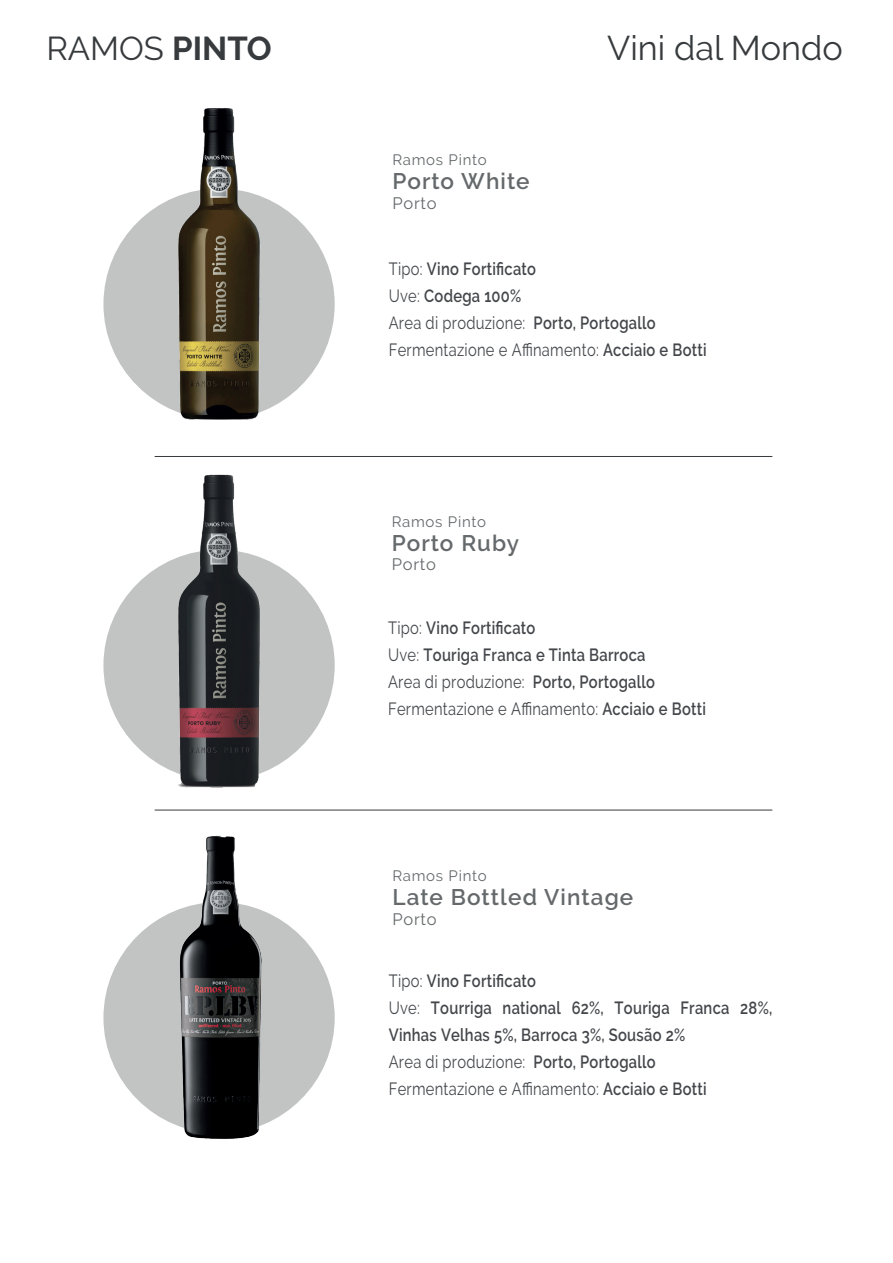
<style>
.page{position:relative;width:893px;height:1263px;background:#fff}
.page>*{position:absolute;margin:0;border:0;box-sizing:border-box;transform-origin:0 0}
.t1{font:34.2px "Raleway";color:#373b3d}
.t2{font:33px "Raleway";color:#373b3d}
.t3{font:600 22.5px "Raleway";letter-spacing:.05em;color:#65696b}
.t4{font:600 17.7px/27px "Raleway";letter-spacing:.02em;color:#43464a;scale:.83 1}
.t5{font:16.5px "Raleway";letter-spacing:.045em;color:#65696b}
.t6{font:15px "Raleway";letter-spacing:.05em;color:#65696b}
.s1{font-weight:700}
.s2{font-weight:400}
</style>
<div class="page">
<hr style="left:155px;top:456px;width:617px;height:1px;background:#373b3d">
<hr style="left:155px;top:810px;width:617px;height:1px;background:#373b3d">
<div style="left:103px;top:188px;width:232px;height:232px;background:#c2c3c3;border-radius:50%"></div>
<div style="left:103px;top:550px;width:232px;height:231px;background:#c2c3c3;border-radius:50%"></div>
<div style="left:103px;top:902px;width:232px;height:231px;background:#c2c3c3;border-radius:50%"></div>
<img style="left:163px;top:108px;width:113px;height:312px">
<img style="left:162px;top:474px;width:114px;height:314px">
<img style="left:164px;top:835px;width:110px;height:304px">
<h2 class="t2" style="left:47px;top:29px;width:227px">RAMOS <span class="s1">PINTO</span></h2>
<h1 class="t1" style="left:607px;top:28px;width:237px">Vini dal Mondo</h1>
<p class="t6" style="left:392px;top:151px;width:96px">Ramos Pinto</p>
<p class="t3" style="left:392px;top:168px;width:139px">Porto White</p>
<p class="t5" style="left:392px;top:193px;width:46px">Porto</p>
<p class="t4" style="left:389px;top:255px;width:385px"><span class="s2">Tipo:</span> Vino Fortificato<br><span class="s2">Uve:</span> Codega 100%<br><span class="s2">Area di produzione:</span> Porto, Portogallo<br><span class="s2">Fermentazione e Affinamento:</span> Acciaio e Botti</p>
<p class="t6" style="left:392px;top:513px;width:96px">Ramos Pinto</p>
<p class="t3" style="left:392px;top:530px;width:129px">Porto Ruby</p>
<p class="t5" style="left:392px;top:555px;width:46px">Porto</p>
<p class="t4" style="left:388px;top:615px;width:385px"><span class="s2">Tipo:</span> Vino Fortificato<br><span class="s2">Uve:</span> Touriga Franca e Tinta Barroca<br><span class="s2">Area di produzione:</span> Porto, Portogallo <span class="s2">Fermentazione e Affinamento:</span> Acciaio e Botti</p>
<p class="t6" style="left:392px;top:867px;width:96px">Ramos Pinto</p>
<p class="t3" style="left:392px;top:884px;width:242px">Late Bottled Vintage</p>
<p class="t5" style="left:392px;top:909px;width:46px">Porto</p>
<p class="t4" style="left:389px;top:967px;width:464px"><span class="s2">Tipo:</span> Vino Fortificato<br><span class="s2">Uve:</span> Tourriga national 62%, Touriga Franca 28%, Vinhas Velhas 5%, Barroca 3%, Sousão 2%<br><span class="s2">Area di produzione:</span> Porto, Portogallo<br><span class="s2">Fermentazione e Affinamento:</span> Acciaio e Botti</p>
</div>
